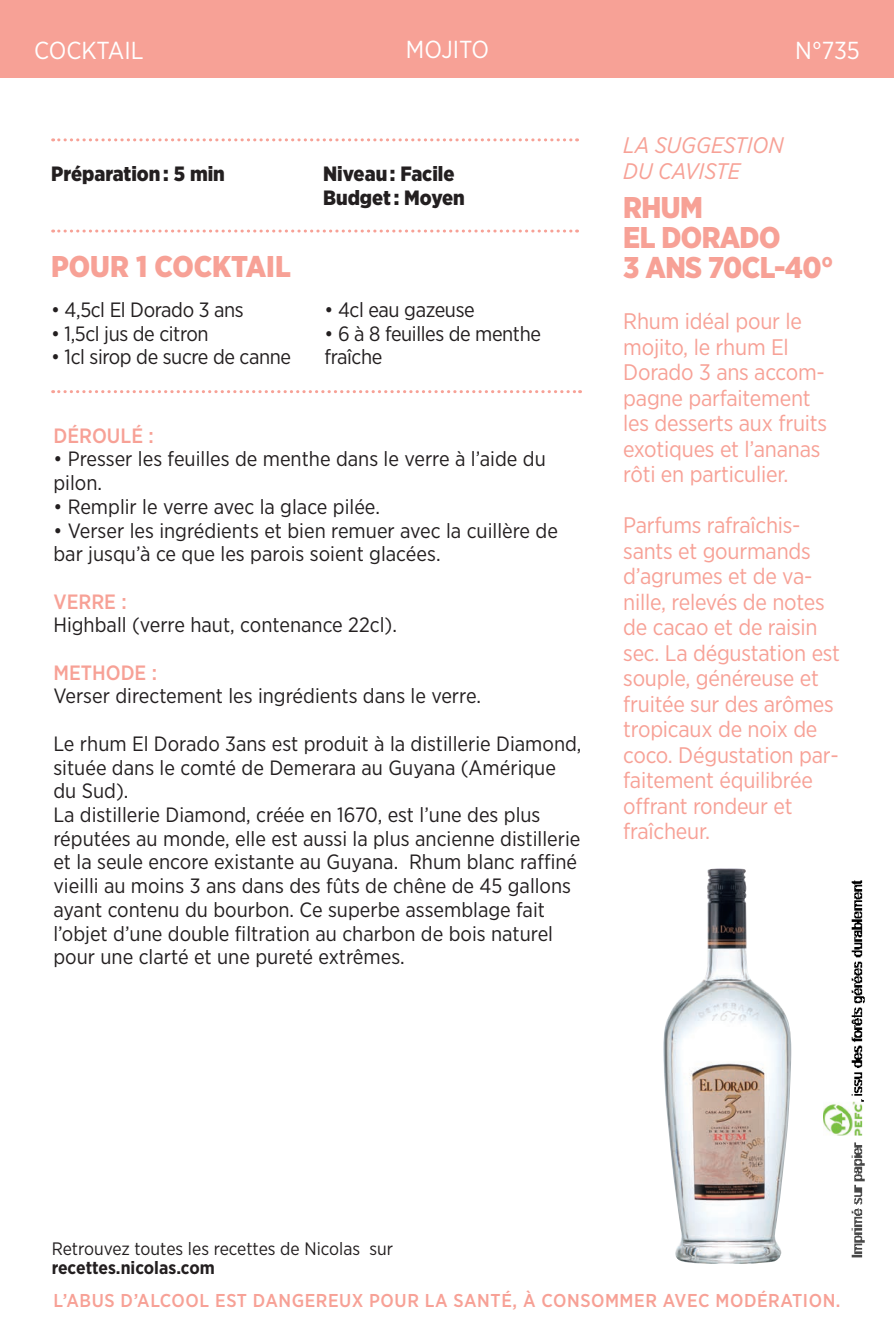
<style>
.page{position:relative;width:894px;height:1335px;background:#fff}
.page>*{position:absolute;margin:0;border:0;box-sizing:border-box;transform-origin:0 0}
.t1{font:900 30px "Gotham Narrow";letter-spacing:-.02em;color:#f7a196}
.t2{font:900 30px "Gotham Narrow";color:#f7a196}
.t3{font:24.6px "Gotham Narrow";letter-spacing:-.005em;color:#fff}
.t4{font:22.5px/25.5px "Gotham Narrow";letter-spacing:-.01em;color:#f7a196}
.t5{font:italic 22.5px/25.5px "Gotham Narrow";color:#f7a196}
.t6{font:20.7px/23.7px "Gotham Narrow";color:#231f20}
.t7{font:20.7px/23.7px "Gotham Narrow";letter-spacing:-.02em;color:#231f20}
.t8{font:900 20.7px "Gotham Narrow";color:#231f20}
.t9{font:500 20.7px "Gotham Narrow";color:#f7a196}
.t10{font:500 18.6px "Gotham Narrow";letter-spacing:.03em;color:#f7a196}
.t11{font:18px "Gotham Narrow";color:#231f20}
.t12{font:700 18px "Gotham Narrow";color:#231f20}
</style>
<div class="page">
<div style="left:0;top:0;width:893px;height:78px;background:#f7a196"></div>
<svg style="left:53px;top:138px;width:524px;height:3px"></svg>
<svg style="left:53px;top:230px;width:524px;height:3px"></svg>
<svg style="left:53px;top:390px;width:527px;height:3px"></svg>
<img style="left:823px;top:880px;width:42px;height:378px">
<img style="left:663px;top:868px;width:128px;height:396px">
<p class="t3" style="left:406px;top:34px;width:85px">MOJITO</p>
<p class="t3" style="left:34px;top:35px;width:111px">COCKTAIL</p>
<p class="t3" style="left:795px;top:35px;width:66px">N°735</p>
<p class="t8" style="left:51px;top:160px;width:175px">Préparation : 5 min</p>
<p class="t8" style="left:323px;top:160px;width:133px">Niveau : Facile</p>
<p class="t8" style="left:323px;top:184px;width:143px">Budget : Moyen</p>
<p class="t2" style="left:51px;top:247px;width:241px">POUR 1 COCKTAIL</p>
<p class="t7" style="left:51px;top:297px;width:194px">• 4,5cl El Dorado 3 ans</p>
<p class="t7" style="left:51px;top:321px;width:159px">• 1,5cl jus de citron</p>
<p class="t7" style="left:51px;top:345px;width:241px">• 1cl sirop de sucre de canne</p>
<p class="t7" style="left:324px;top:297px;width:151px">• 4cl eau gazeuse</p>
<p class="t7" style="left:324px;top:321px;width:218px">• 6 à 8 feuilles de menthe fraîche</p>
<p class="t9" style="left:53px;top:422px;width:102px">DÉROULÉ :</p>
<p class="t6" style="left:53px;top:447px;width:493px">• Presser les feuilles de menthe dans le verre à l’aide du</p>
<p class="t6" style="left:53px;top:471px;width:50px">pilon.</p>
<p class="t6" style="left:53px;top:494px;width:328px">• Remplir le verre avec la glace pilée.</p>
<p class="t6" style="left:53px;top:518px;width:506px">• Verser les ingrédients et bien remuer avec la cuillère de</p>
<p class="t6" style="left:53px;top:542px;width:388px">bar jusqu’à ce que les parois soient glacées.</p>
<p class="t9" style="left:53px;top:588px;width:75px">VERRE :</p>
<p class="t6" style="left:53px;top:613px;width:345px">Highball (verre haut, contenance 22cl).</p>
<p class="t9" style="left:53px;top:659px;width:105px">METHODE :</p>
<p class="t6" style="left:53px;top:684px;width:429px">Verser directement les ingrédients dans le verre.</p>
<p class="t6" style="left:53px;top:731px;width:529px">Le rhum El Dorado 3ans est produit à la distillerie Diamond, située dans le comté de Demerara au Guyana (Amérique du Sud).</p>
<p class="t6" style="left:53px;top:802px;width:528px">La distillerie Diamond, créée en 1670, est l’une des plus réputées au monde, elle est aussi la plus ancienne distillerie et la seule encore existante au Guyana. Rhum blanc raffiné vieilli au moins 3 ans dans des fûts de chêne de 45 gallons ayant contenu du bourbon. Ce superbe assemblage fait l’objet d’une double filtration au charbon de bois naturel pour une clarté et une pureté extrêmes.</p>
<p class="t5" style="left:623px;top:132px;width:162px">LA SUGGESTION<br>DU CAVISTE</p>
<p class="t1" style="left:623px;top:188px;width:81px">RHUM</p>
<p class="t1" style="left:623px;top:218px;width:158px">EL DORADO</p>
<p class="t1" style="left:623px;top:248px;width:212px">3 ANS 70CL-40°</p>
<p class="t4" style="left:623px;top:308px;width:180px">Rhum idéal pour le</p>
<p class="t4" style="left:623px;top:333px;width:167px">mojito, le rhum El</p>
<p class="t4" style="left:623px;top:359px;width:203px">Dorado 3 ans accom&shy;pagne parfaitement</p>
<p class="t4" style="left:623px;top:410px;width:205px">les desserts aux fruits</p>
<p class="t4" style="left:623px;top:435px;width:198px">exotiques et l’ananas</p>
<p class="t4" style="left:623px;top:461px;width:167px">rôti en particulier.</p>
<p class="t4" style="left:623px;top:512px;width:218px">Parfums rafraîchis&shy;sants et gourmands d’agrumes et de va&shy;nille, relevés de notes de cacao et de raisin sec. La dégustation est souple, généreuse et fruitée sur des arômes tropicaux de noix de coco. Dégustation par&shy;faitement équilibrée offrant rondeur et fraîcheur.</p>
<p class="t11" style="left:52px;top:1237px;width:343px">Retrouvez toutes les recettes de Nicolas sur</p>
<p class="t12" style="left:52px;top:1256px;width:164px">recettes.nicolas.com</p>
<p class="t10" style="left:53px;top:1288px;width:788px">L’ABUS D’ALCOOL EST DANGEREUX POUR LA SANTÉ, À CONSOMMER AVEC MODÉRATION.</p>
</div>
